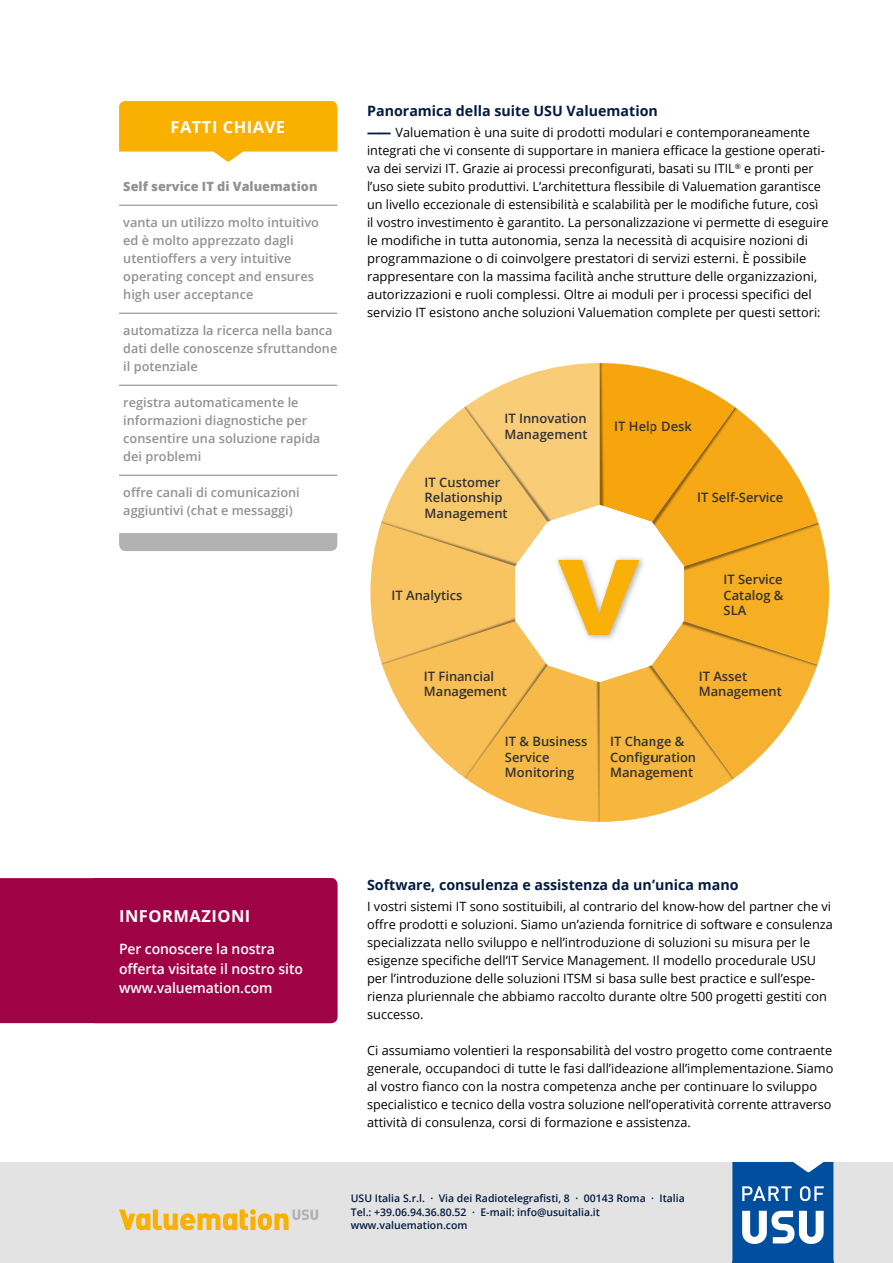
<style>
.page{position:relative;width:893px;height:1263px;background:#fff}
.page>*{position:absolute;margin:0;border:0;box-sizing:border-box;transform-origin:0 0}
.t1{font:700 16.5px "Open Sans";letter-spacing:.03em;color:#fff}
.t2{font:700 14.25px "Open Sans";color:#041c40}
.t3{font:600 14.25px/19.5px "Open Sans";letter-spacing:-.005em;color:#fff}
.t4{font:600 12.9px/15.6px "Open Sans";color:#343434}
.t5{font:12.75px/18px "Open Sans";color:#000}
.t6{font:600 12.75px/18px "Open Sans";color:#929292}
.t7{font:800 12.75px "Open Sans";color:#929292}
.t8{font:600 10.5px/13.5px "Open Sans";color:#041c40}
.s1{font-weight:800;color:#041c40}
</style>
<div class="page">
<div style="left:0;top:1162px;width:893px;height:101px;background:#e3e3e3"></div>
<svg style="left:732px;top:1162px;width:101px;height:101px"></svg>
<svg style="left:119px;top:1209px;width:199px;height:21px"></svg>
<hr style="left:119px;top:205px;width:218px;height:1px;background:#929292">
<hr style="left:119px;top:313px;width:218px;height:1px;background:#929292">
<hr style="left:119px;top:385px;width:218px;height:1px;background:#929292">
<hr style="left:119px;top:475px;width:218px;height:1px;background:#929292">
<svg style="left:119px;top:101px;width:218px;height:61px"></svg>
<div style="left:119px;top:533px;width:218px;height:18px;background:#b3b2b2"></div>
<svg style="left:370px;top:363px;width:459px;height:459px"></svg>
<div style="left:0;top:878px;width:337px;height:145px;background:#9f0245"></div>
<div style="left:89px;top:878px;width:248px;height:145px;background:#9f0245;border-radius:6px"></div>
<p class="t1" style="left:170px;top:115px;width:116px">FATTI CHIAVE</p>
<p class="t7" style="left:123px;top:177px;width:196px">Self service IT di Valuemation</p>
<p class="t6" style="left:123px;top:213px;width:197px">vanta un utilizzo molto intuitivo ed è molto apprezzato dagli utentioffers a very intuitive operating concept and ensures high user acceptance</p>
<p class="t6" style="left:123px;top:321px;width:215px">automatizza la ricerca nella banca dati delle conoscenze sfruttandone il potenziale</p>
<p class="t6" style="left:123px;top:393px;width:199px">registra automaticamente le informazioni diagnostiche per consentire una soluzione rapida dei problemi</p>
<p class="t6" style="left:123px;top:483px;width:178px">offre canali di comunicazioni aggiuntivi (chat e messaggi)</p>
<p class="t2" style="left:367px;top:101px;width:292px">Panoramica della suite USU Valuemation</p>
<p class="t5" style="left:367px;top:123px;width:463px"><span class="s1">――—</span>Valuemation è una suite di prodotti modulari e contemporaneamente integrati che vi consente di supportare in maniera efficace la gestione operati&shy;va dei servizi IT. Grazie ai processi preconfigurati, basati su ITIL<sup>®</sup> e pronti per l’uso siete subito produttivi. L’architettura flessibile di Valuemation garantisce un livello eccezionale di estensibilità e scalabilità per le modifiche future, così<br>il vostro investimento è garantito. La personalizzazione vi permette di eseguire le modifiche in tutta autonomia, senza la necessità di acquisire nozioni di programmazione o di coinvolgere prestatori di servizi esterni. È possibile rappresentare con la massima facilità anche strutture delle organizzazioni, autorizzazioni e ruoli complessi. Oltre ai moduli per i processi specifici del servizio IT esistono anche soluzioni Valuemation complete per questi settori:</p>
<p class="t4" style="left:504px;top:410px;width:85px">IT Innovation<br>Management</p>
<p class="t4" style="left:425px;top:474px;width:85px">IT Customer<br>Relationship<br>Management</p>
<p class="t4" style="left:392px;top:587px;width:72px">IT Analytics</p>
<p class="t4" style="left:424px;top:668px;width:85px">IT Financial<br>Management</p>
<p class="t4" style="left:505px;top:733px;width:84px">IT &amp; Business<br>Service<br>Monitoring</p>
<p class="t4" style="left:614px;top:418px;width:79px">IT Help Desk</p>
<p class="t4" style="left:697px;top:489px;width:88px">IT Self-Service</p>
<p class="t4" style="left:723px;top:572px;width:61px;text-align:justify">IT Service Catalog &amp; SLA</p>
<p class="t4" style="left:699px;top:668px;width:85px">IT Asset<br>Management</p>
<p class="t4" style="left:610px;top:733px;width:88px">IT Change &amp;<br>Configuration<br>Management</p>
<p class="t1" style="left:119px;top:904px;width:133px">INFORMAZIONI</p>
<p class="t3" style="left:119px;top:939px;width:185px">Per conoscere la nostra offerta visitate il nostro sito www.valuemation.com</p>
<p class="t2" style="left:367px;top:875px;width:373px">Software, consulenza e assistenza da un’unica mano</p>
<p class="t5" style="left:367px;top:897px;width:467px">I vostri sistemi IT sono sostituibili, al contrario del know-how del partner che vi offre prodotti e soluzioni. Siamo un’azienda fornitrice di software e consulenza specializzata nello sviluppo e nell’introduzione di soluzioni su misura per le esigenze specifiche dell’IT Service Management. Il modello procedurale USU per l’introduzione delle soluzioni ITSM si basa sulle best practice e sull’espe&shy;rienza pluriennale che abbiamo raccolto durante oltre 500 progetti gestiti con successo.</p>
<p class="t5" style="left:367px;top:1041px;width:468px">Ci assumiamo volentieri la responsabilità del vostro progetto come contraente generale, occupandoci di tutte le fasi dall’ideazione all’implementazione. Siamo al vostro fianco con la nostra competenza anche per continuare lo sviluppo specialistico e tecnico della vostra soluzione nell’operatività corrente attraverso attività di consulenza, corsi di formazione e assistenza.</p>
<p class="t8" style="left:351px;top:1191px;width:336px">USU Italia S.r.l. · Via dei Radiotelegrafisti, 8 · 00143 Roma · Italia<br>Tel.: +39.06.94.36.80.52 · E-mail: info@usuitalia.it www.valuemation.com</p>
</div>
